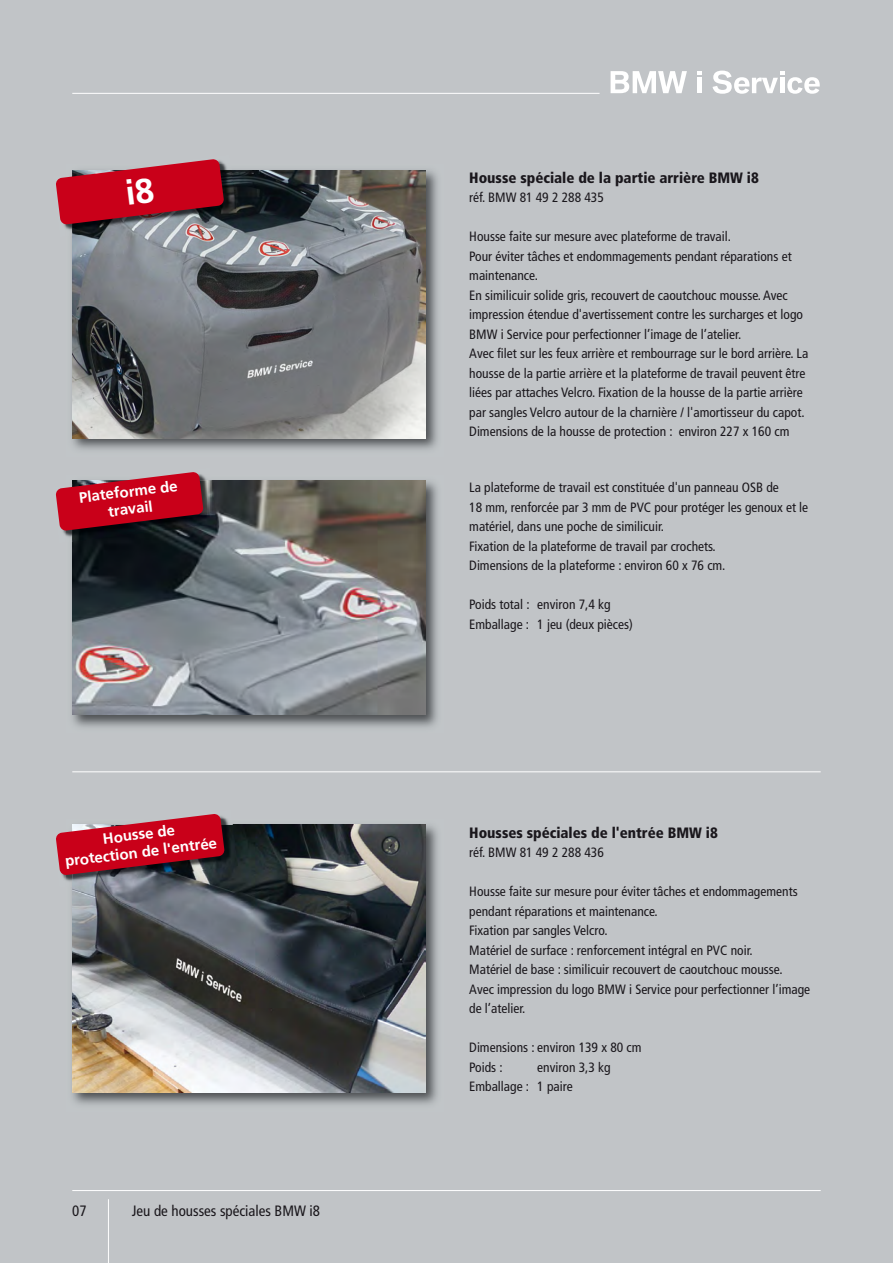
<style>
.page{position:relative;width:893px;height:1263px;background:#c1c4c7}
.page>*{position:absolute;margin:0;border:0;box-sizing:border-box;transform-origin:0 0}
.t1{font:900 condensed 15px "Frutiger";color:#1a171c}
.t2{font:700 15px/17.7px "Frutiger";color:#fff;text-align:center}
.t3{font:condensed 15px "Frutiger";color:#1a171c}
.t4{font:condensed 13.5px/19.5px "Frutiger";color:#1a171c}
</style>
<div class="page">
<hr style="left:72px;top:771px;width:749px;height:1px;background:#fff">
<img style="left:72px;top:824px;width:366px;height:281px">
<img style="left:72px;top:825px;width:353px;height:268px">
<img style="left:72px;top:170px;width:366px;height:280px">
<img style="left:72px;top:170px;width:353px;height:268px">
<img style="left:72px;top:480px;width:366px;height:248px">
<img style="left:72px;top:480px;width:353px;height:234px">
<hr style="left:72px;top:1190px;width:749px;height:1px;background:#fff">
<hr style="left:108px;top:1199px;width:1px;height:64px;background:#fff">
<img style="left:64px;top:225px;width:8px;height:6px">
<img style="left:224px;top:163px;width:4px;height:7px">
<img style="left:72px;top:170px;width:165px;height:66px">
<img style="left:63px;top:531px;width:9px;height:7px">
<img style="left:72px;top:480px;width:145px;height:62px">
<svg style="left:56px;top:472px;width:148px;height:59px;background:#a91e31"></svg>
<img style="left:62px;top:875px;width:10px;height:7px">
<img style="left:225px;top:818px;width:8px;height:7px">
<img style="left:72px;top:825px;width:166px;height:61px">
<svg style="left:56px;top:814px;width:169px;height:61px;background:#af283a"></svg>
<hr style="left:72px;top:93px;width:528px;height:1px;background:#fff">
<svg style="left:611px;top:71px;width:76px;height:22px"></svg>
<svg style="left:712px;top:71px;width:108px;height:23px"></svg>
<hr style="left:697px;top:78px;width:4px;height:15px;background:#fff">
<svg style="left:697px;top:71px;width:4px;height:4px"></svg>
<svg style="left:56px;top:159px;width:168px;height:66px;background:#b42b3d"></svg>
<p class="t2" style="left:78px;top:490px;width:101px;rotate:-7deg">Plateforme de travail</p>
<p class="t2" style="left:62px;top:836px;width:154px;rotate:-7deg">Housse de<br>protection de l'entrée</p>
<p class="t3" style="left:72px;top:1204px;width:16px">07</p>
<p class="t3" style="left:132px;top:1204px;width:190px">Jeu de housses spéciales BMW i8</p>
<p class="t1" style="left:469px;top:172px;width:291px">Housse spéciale de la partie arrière BMW i8</p>
<p class="t4" style="left:469px;top:189px;width:136px">réf. BMW 81 49 2 288 435</p>
<p class="t4" style="left:469px;top:228px;width:340px">Housse faite sur mesure avec plateforme de travail.<br>Pour éviter tâches et endommagements pendant réparations et maintenance.<br>En similicuir solide gris, recouvert de caoutchouc mousse. Avec impression étendue d'avertissement contre les surcharges et logo BMW i Service pour perfectionner l’image de l’atelier.<br>Avec filet sur les feux arrière et rembourrage sur le bord arrière. La housse de la partie arrière et la plateforme de travail peuvent être liées par attaches Velcro. Fixation de la housse de la partie arrière par sangles Velcro autour de la charnière / l'amortisseur du capot.<br>Dimensions de la housse de protection : environ 227 x 160 cm</p>
<p class="t4" style="left:469px;top:479px;width:340px">La plateforme de travail est constituée d'un panneau OSB de<br>18 mm, renforcée par 3 mm de PVC pour protéger les genoux et le matériel, dans une poche de similicuir.<br>Fixation de la plateforme de travail par crochets.<br>Dimensions de la plateforme : environ 60 x 76 cm.</p>
<p class="t4" style="left:469px;top:596px;width:165px">Poids total : environ 7,4 kg<br>Emballage : 1 jeu (deux pièces)</p>
<p class="t1" style="left:469px;top:826px;width:250px">Housses spéciales de l'entrée BMW i8</p>
<p class="t4" style="left:469px;top:844px;width:136px">réf. BMW 81 49 2 288 436</p>
<p class="t4" style="left:469px;top:883px;width:342px">Housse faite sur mesure pour éviter tâches et endommagements pendant réparations et maintenance.<br>Fixation par sangles Velcro.<br>Matériel de surface : renforcement intégral en PVC noir.<br>Matériel de base : similicuir recouvert de caoutchouc mousse.<br>Avec impression du logo BMW i Service pour perfectionner l’image de l’atelier.</p>
<p class="t4" style="left:469px;top:1039px;width:174px">Dimensions : environ 139 x 80 cm<br>Poids :</p>
<p class="t4" style="left:469px;top:1058px;width:143px;text-indent:68px">environ 3,3 kg<br>Emballage : 1 paire</p>
</div>
